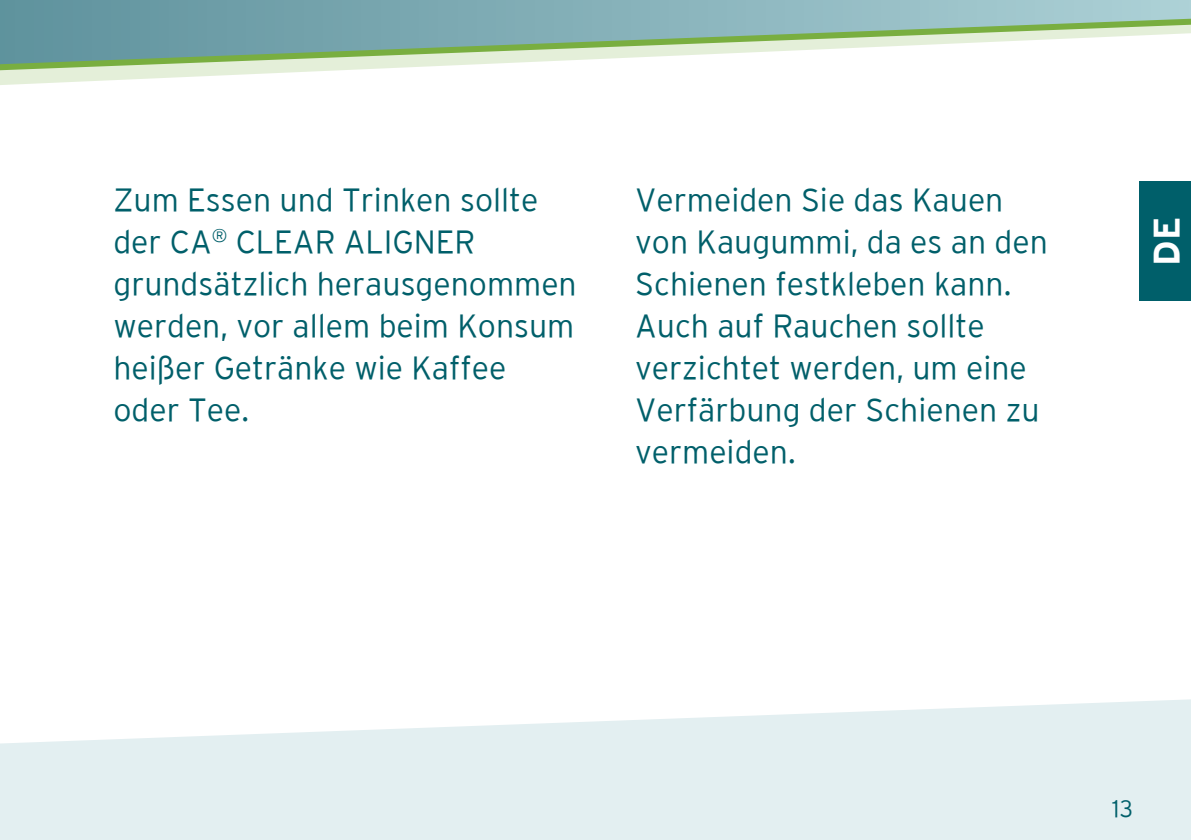
<style>
.page{position:relative;width:1191px;height:840px;background:#fff}
.page>*{position:absolute;margin:0;border:0;box-sizing:border-box;transform-origin:0 0}
.t1{font:700 36px "Interstate";color:#fff}
.t2{font:300 32px/42px "Interstate";color:#005f6a}
.t3{font:300 24px "Interstate";color:#005f6a}
</style>
<div class="page">
<svg style="left:0;top:0;width:1191px;height:85px"></svg>
<svg style="left:0;top:699px;width:1191px;height:140px;fill:#e3eff1"></svg>
<div style="left:1140px;top:181px;width:51px;height:119px;background:#005f6a"></div>
<p class="t2" style="left:113px;top:178px;width:465px">Zum Essen und Trinken sollte der CA<sup>®</sup> CLEAR ALIGNER grundsätzlich herausgenommen werden, vor allem beim Konsum heißer Getränke wie Kaffee oder Tee.</p>
<p class="t2" style="left:635px;top:178px;width:414px">Vermeiden Sie das Kauen von Kaugummi, da es an den<br>Schienen festkleben kann.<br>Auch auf Rauchen sollte verzichtet werden, um eine<br>Verfärbung der Schienen zu vermeiden.</p>
<p class="t1" style="left:1146px;top:266px;width:51px;rotate:-90deg">DE</p>
<p class="t3" style="left:1112px;top:794px;width:23px">13</p>
</div>
